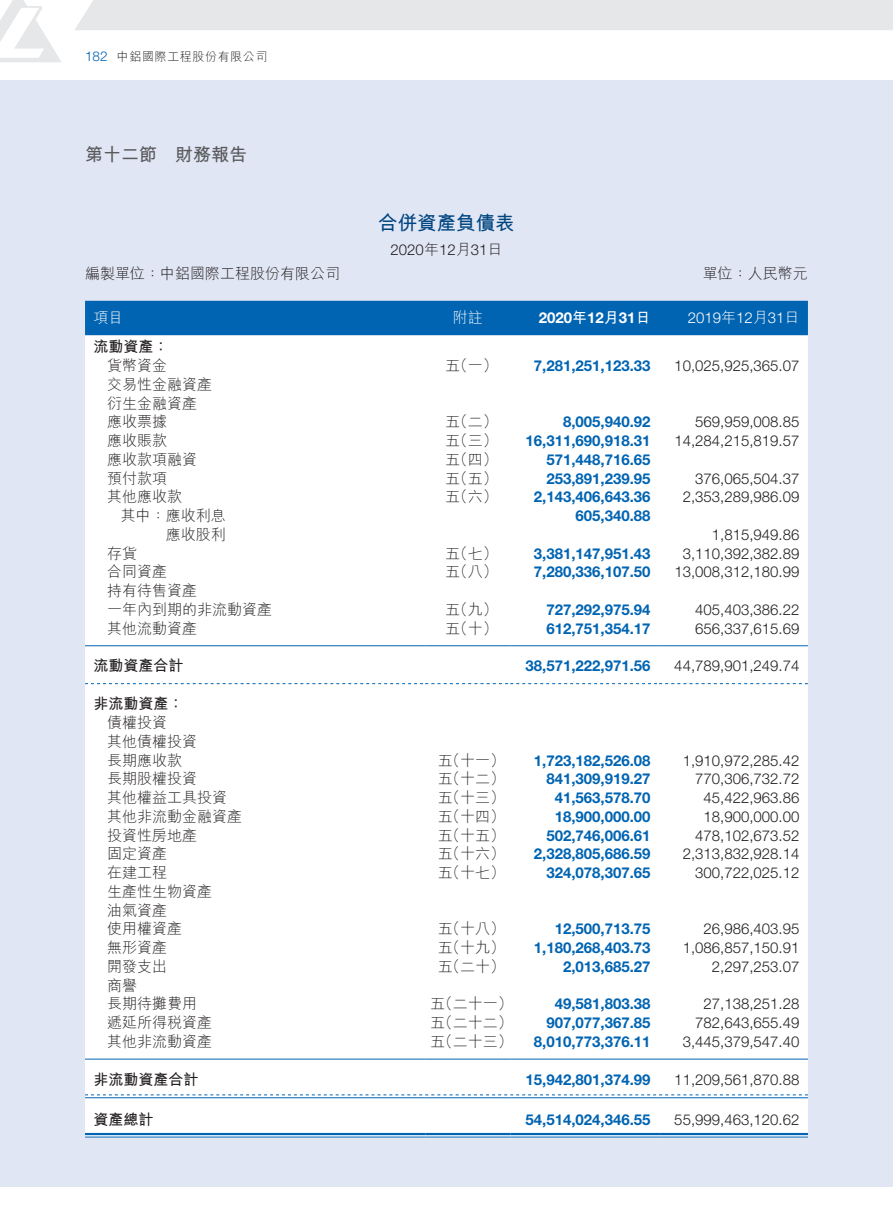
<style>
.page{position:relative;width:893px;height:1212px;background:#fff}
.page>*{position:absolute;margin:0;border:0;box-sizing:border-box;transform-origin:0 0}
.t1{font:19.5px "M Hei HK Bold E Ten B5 H";color:#004580}
.t2{font:18px "M Hei HK Bold E Ten B5 H";color:#58595b}
.t3{font:300 15px "Helvetica Neue LT Std";color:#231f20}
.t4{font:700 15px "Helvetica Neue LT Std";color:#0064b2}
.t5{font:15px/18.8px "M Hei HK Light E Ten B5 H";color:#231f20}
.t6{font:15px "M Hei HK Bold E Ten B5 H";color:#231f20}
.t7{font:700 15px "Helvetica Neue LT Std";color:#fff}
.t8{font:300 15px "Helvetica Neue LT Std";color:#fff}
.t9{font:15px "M Hei HK Light E Ten B5 H";color:#fff}
.t10{font:12px "M Hei HK Light E Ten B5 H";letter-spacing:.05em;color:#231f20}
.s1{font-family:"Helvetica Neue LT Std";font-weight:300;font-size:13.5px;color:#0064b2}
.s2{font-family:"M Hei HK Light E Ten B5 H";font-weight:400}
.s3{font-family:"M Hei HK Bold E Ten B5 H";font-weight:400}
</style>
<div class="page">
<div style="left:0;top:81px;width:893px;height:1106px;background:#e1e6f4"></div>
<svg style="left:0;top:0;width:61px;height:62px"></svg>
<div style="left:75px;top:0;width:818px;height:30px;background:#e6e7e8"></div>
<div style="left:85px;top:301px;width:723px;height:34px;background:#0064b2"></div>
<div style="left:85px;top:335px;width:723px;height:801px;background:#fff"></div>
<hr style="left:85px;top:645px;width:340px;height:1px;background:#0064b2">
<hr style="left:425px;top:645px;width:85px;height:1px;background:#0064b2">
<hr style="left:510px;top:645px;width:149px;height:1px;background:#0064b2">
<hr style="left:659px;top:645px;width:149px;height:1px;background:#0064b2">
<svg style="left:85px;top:683px;width:723px;height:1px"></svg>
<hr style="left:85px;top:1059px;width:340px;height:1px;background:#0064b2">
<hr style="left:425px;top:1059px;width:85px;height:1px;background:#0064b2">
<hr style="left:510px;top:1059px;width:149px;height:1px;background:#0064b2">
<hr style="left:659px;top:1059px;width:149px;height:1px;background:#0064b2">
<hr style="left:85px;top:1097px;width:340px;height:1px;background:#0064b2">
<hr style="left:425px;top:1097px;width:85px;height:1px;background:#0064b2">
<hr style="left:510px;top:1097px;width:149px;height:1px;background:#0064b2">
<svg style="left:85px;top:1094px;width:723px;height:1px"></svg>
<hr style="left:659px;top:1097px;width:149px;height:1px;background:#0064b2">
<hr style="left:85px;top:1133px;width:340px;height:2px;background:#0064b2">
<hr style="left:85px;top:1136px;width:340px;height:1px;background:#0064b2">
<hr style="left:425px;top:1133px;width:85px;height:2px;background:#0064b2">
<hr style="left:425px;top:1136px;width:85px;height:1px;background:#0064b2">
<hr style="left:510px;top:1133px;width:149px;height:2px;background:#0064b2">
<hr style="left:510px;top:1136px;width:149px;height:1px;background:#0064b2">
<hr style="left:659px;top:1133px;width:149px;height:2px;background:#0064b2">
<hr style="left:659px;top:1136px;width:149px;height:1px;background:#0064b2">
<p class="t10" style="left:85px;top:52px;width:184px"><span class="s1">182</span> 中鋁國際工程股份有限公司</p>
<p class="t2" style="left:85px;top:147px;width:164px">第十二節 財務報告</p>
<h1 class="t1" style="left:378px;top:215px;width:138px">合併資產負債表</h1>
<p class="t3" style="left:391px;top:244px;width:113px">2020<span class="s2">年</span>12<span class="s2">月</span>31<span class="s2">日</span></p>
<p class="t5" style="left:85px;top:266px;width:257px">編製單位：中鋁國際工程股份有限公司</p>
<p class="t5" style="left:703px;top:266px;width:107px">單位：人民幣元</p>
<p class="t9" style="left:94px;top:312px;width:31px">項目</p>
<p class="t9" style="left:453px;top:312px;width:31px">附註</p>
<p class="t7" style="left:539px;top:312px;width:113px">2020<span class="s3">年</span>12<span class="s3">月</span>31<span class="s3">日</span></p>
<p class="t8" style="left:688px;top:312px;width:113px">2019<span class="s2">年</span>12<span class="s2">月</span>31<span class="s2">日</span></p>
<p class="t6" style="left:94px;top:341px;width:77px">流動資產：</p>
<p class="t5" style="left:107px;top:358px;width:62px">貨幣資金</p>
<p class="t5" style="left:445px;top:358px;width:54px">五（一）</p>
<p class="t4" style="left:534px;top:360px;width:118px">7,281,251,123.33</p>
<p class="t3" style="left:674px;top:360px;width:127px">10,025,925,365.07</p>
<p class="t5" style="left:107px;top:377px;width:107px">交易性金融資產衍生金融資產應收票據</p>
<p class="t5" style="left:445px;top:414px;width:54px">五（二）</p>
<p class="t4" style="left:563px;top:417px;width:89px">8,005,940.92</p>
<p class="t3" style="left:695px;top:417px;width:106px">569,959,008.85</p>
<p class="t5" style="left:107px;top:433px;width:62px">應收賬款</p>
<p class="t5" style="left:445px;top:433px;width:54px">五（三）</p>
<p class="t4" style="left:525px;top:435px;width:127px">16,311,690,918.31</p>
<p class="t3" style="left:674px;top:435px;width:127px">14,284,215,819.57</p>
<p class="t5" style="left:107px;top:452px;width:92px">應收款項融資</p>
<p class="t5" style="left:445px;top:452px;width:54px">五（四）</p>
<p class="t4" style="left:546px;top:454px;width:106px">571,448,716.65</p>
<p class="t5" style="left:107px;top:470px;width:62px">預付款項</p>
<p class="t5" style="left:445px;top:470px;width:54px">五（五）</p>
<p class="t4" style="left:546px;top:473px;width:106px">253,891,239.95</p>
<p class="t3" style="left:695px;top:473px;width:106px">376,065,504.37</p>
<p class="t5" style="left:107px;top:489px;width:77px">其他應收款</p>
<p class="t5" style="left:445px;top:489px;width:54px">五（六）</p>
<p class="t4" style="left:534px;top:492px;width:118px">2,143,406,643.36</p>
<p class="t3" style="left:683px;top:492px;width:118px">2,353,289,986.09</p>
<p class="t5" style="left:121px;top:508px;width:107px">其中：應收利息</p>
<p class="t4" style="left:575px;top:510px;width:77px">605,340.88</p>
<p class="t5" style="left:166px;top:527px;width:62px">應收股利</p>
<p class="t3" style="left:712px;top:529px;width:89px">1,815,949.86</p>
<p class="t5" style="left:107px;top:545px;width:31px">存貨</p>
<p class="t5" style="left:445px;top:545px;width:54px">五（七）</p>
<p class="t4" style="left:534px;top:548px;width:118px">3,381,147,951.43</p>
<p class="t3" style="left:683px;top:548px;width:118px">3,110,392,382.89</p>
<p class="t5" style="left:107px;top:564px;width:62px">合同資產</p>
<p class="t5" style="left:445px;top:564px;width:54px">五（八）</p>
<p class="t4" style="left:534px;top:567px;width:118px">7,280,336,107.50</p>
<p class="t3" style="left:674px;top:567px;width:127px">13,008,312,180.99</p>
<p class="t5" style="left:107px;top:583px;width:167px">持有待售資產<br>一年內到期的非流動資產</p>
<p class="t5" style="left:445px;top:602px;width:54px">五（九）</p>
<p class="t4" style="left:546px;top:604px;width:106px">727,292,975.94</p>
<p class="t3" style="left:695px;top:604px;width:106px">405,403,386.22</p>
<p class="t5" style="left:107px;top:620px;width:92px">其他流動資產</p>
<p class="t5" style="left:445px;top:620px;width:54px">五（十）</p>
<p class="t4" style="left:546px;top:623px;width:106px">612,751,354.17</p>
<p class="t3" style="left:695px;top:623px;width:106px">656,337,615.69</p>
<p class="t6" style="left:94px;top:660px;width:92px">流動資產合計</p>
<p class="t4" style="left:525px;top:661px;width:127px">38,571,222,971.56</p>
<p class="t3" style="left:674px;top:661px;width:127px">44,789,901,249.74</p>
<p class="t6" style="left:94px;top:698px;width:91px">非流動資產：</p>
<p class="t5" style="left:107px;top:715px;width:92px">債權投資<br>其他債權投資長期應收款</p>
<p class="t5" style="left:438px;top:753px;width:69px">五（十一）</p>
<p class="t4" style="left:534px;top:755px;width:118px">1,723,182,526.08</p>
<p class="t3" style="left:683px;top:755px;width:118px">1,910,972,285.42</p>
<p class="t5" style="left:107px;top:771px;width:92px">長期股權投資</p>
<p class="t5" style="left:438px;top:771px;width:69px">五（十二）</p>
<p class="t4" style="left:546px;top:774px;width:106px">841,309,919.27</p>
<p class="t3" style="left:695px;top:774px;width:106px">770,306,732.72</p>
<p class="t5" style="left:107px;top:790px;width:122px">其他權益工具投資</p>
<p class="t5" style="left:438px;top:790px;width:69px">五（十三）</p>
<p class="t4" style="left:555px;top:792px;width:97px">41,563,578.70</p>
<p class="t3" style="left:703px;top:792px;width:97px">45,422,963.86</p>
<p class="t5" style="left:107px;top:809px;width:137px">其他非流動金融資產</p>
<p class="t5" style="left:438px;top:809px;width:69px">五（十四）</p>
<p class="t4" style="left:555px;top:811px;width:97px">18,900,000.00</p>
<p class="t3" style="left:703px;top:811px;width:97px">18,900,000.00</p>
<p class="t5" style="left:107px;top:828px;width:92px">投資性房地產</p>
<p class="t5" style="left:438px;top:828px;width:69px">五（十五）</p>
<p class="t4" style="left:546px;top:830px;width:106px">502,746,006.61</p>
<p class="t3" style="left:695px;top:830px;width:106px">478,102,673.52</p>
<p class="t5" style="left:107px;top:846px;width:62px">固定資產</p>
<p class="t5" style="left:438px;top:846px;width:69px">五（十六）</p>
<p class="t4" style="left:534px;top:849px;width:118px">2,328,805,686.59</p>
<p class="t3" style="left:683px;top:849px;width:118px">2,313,832,928.14</p>
<p class="t5" style="left:107px;top:865px;width:62px">在建工程</p>
<p class="t5" style="left:438px;top:865px;width:69px">五（十七）</p>
<p class="t4" style="left:546px;top:867px;width:106px">324,078,307.65</p>
<p class="t3" style="left:695px;top:867px;width:106px">300,722,025.12</p>
<p class="t5" style="left:107px;top:884px;width:107px">生產性生物資產油氣資產<br>使用權資產</p>
<p class="t5" style="left:438px;top:921px;width:69px">五（十八）</p>
<p class="t4" style="left:555px;top:924px;width:97px">12,500,713.75</p>
<p class="t3" style="left:703px;top:924px;width:97px">26,986,403.95</p>
<p class="t5" style="left:107px;top:940px;width:62px">無形資產</p>
<p class="t5" style="left:438px;top:940px;width:69px">五（十九）</p>
<p class="t4" style="left:534px;top:942px;width:118px">1,180,268,403.73</p>
<p class="t3" style="left:683px;top:942px;width:118px">1,086,857,150.91</p>
<p class="t5" style="left:107px;top:959px;width:62px">開發支出</p>
<p class="t5" style="left:438px;top:959px;width:69px">五（二十）</p>
<p class="t4" style="left:563px;top:961px;width:89px">2,013,685.27</p>
<p class="t3" style="left:712px;top:961px;width:89px">2,297,253.07</p>
<p class="t5" style="left:107px;top:978px;width:92px">商譽<br>長期待攤費用</p>
<p class="t5" style="left:430px;top:996px;width:84px">五（二十一）</p>
<p class="t4" style="left:555px;top:999px;width:97px">49,581,803.38</p>
<p class="t3" style="left:703px;top:999px;width:97px">27,138,251.28</p>
<p class="t5" style="left:107px;top:1015px;width:107px">遞延所得稅資產</p>
<p class="t5" style="left:430px;top:1015px;width:84px">五（二十二）</p>
<p class="t4" style="left:546px;top:1017px;width:106px">907,077,367.85</p>
<p class="t3" style="left:695px;top:1017px;width:106px">782,643,655.49</p>
<p class="t5" style="left:107px;top:1034px;width:107px">其他非流動資產</p>
<p class="t5" style="left:430px;top:1034px;width:84px">五（二十三）</p>
<p class="t4" style="left:534px;top:1036px;width:118px">8,010,773,376.11</p>
<p class="t3" style="left:683px;top:1036px;width:118px">3,445,379,547.40</p>
<p class="t6" style="left:94px;top:1073px;width:107px">非流動資產合計</p>
<p class="t4" style="left:525px;top:1074px;width:127px">15,942,801,374.99</p>
<p class="t3" style="left:674px;top:1074px;width:127px">11,209,561,870.88</p>
<p class="t6" style="left:94px;top:1113px;width:62px">資產總計</p>
<p class="t4" style="left:525px;top:1114px;width:127px">54,514,024,346.55</p>
<p class="t3" style="left:674px;top:1114px;width:127px">55,999,463,120.62</p>
</div>
